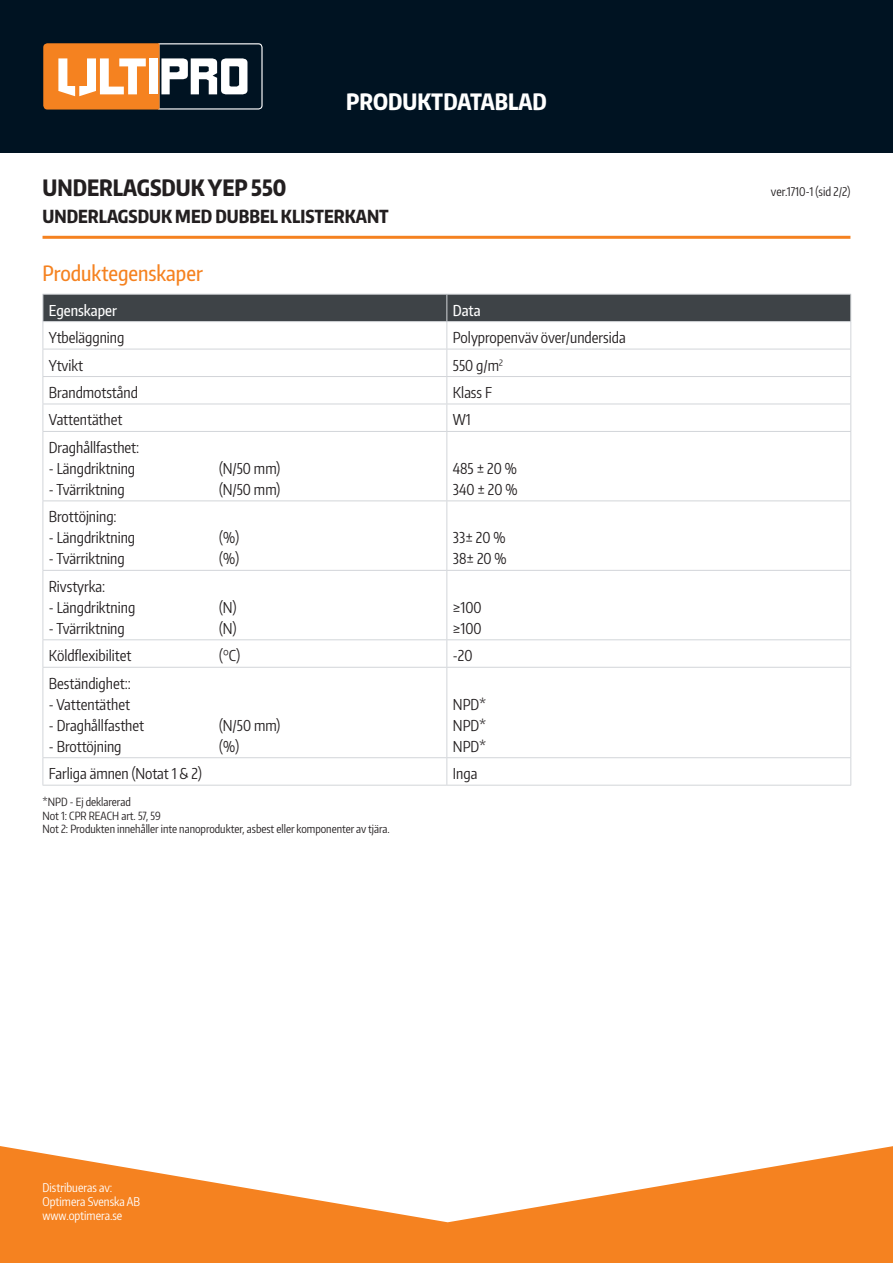
<style>
.page{position:relative;width:893px;height:1263px;background:#fff}
.page>*{position:absolute;margin:0;border:0;box-sizing:border-box;transform-origin:0 0}
.t1{font:800 22.5px "Encode Sans Compressed";color:#231f20}
.t2{font:800 22.5px "Encode Sans Compressed";color:#fff}
.t3{font:500 21px "Encode Sans Compressed";color:#f58220}
.t4{font:800 18px "Encode Sans Compressed";color:#231f20}
.t5{font:15px/21px "Encode Sans Compressed";color:#231f20}
.t6{font:500 15px "Encode Sans Compressed";color:#fff}
.t7{font:12px/14.4px "Encode Sans Compressed";color:#fff}
.t8{font:12px "Encode Sans Compressed";color:#231f20}
.t9{font:11.25px/13.5px "Encode Sans Compressed";color:#231f20}
</style>
<div class="page">
<div style="left:0;top:0;width:893px;height:153px;background:#001322"></div>
<svg style="left:0;top:1146px;width:893px;height:117px;fill:#f58220"></svg>
<svg style="left:43px;top:43px;width:220px;height:67px"></svg>
<hr style="left:43px;top:236px;width:807px;height:3px;background:#f58220">
<svg style="left:43px;top:294px;width:808px;height:137px"></svg>
<hr style="left:43px;top:432px;width:1px;height:68px;background:#d2d5d9">
<hr style="left:43px;top:501px;width:1px;height:69px;background:#d2d5d9">
<hr style="left:43px;top:571px;width:1px;height:68px;background:#d2d5d9">
<hr style="left:43px;top:668px;width:1px;height:89px;background:#d2d5d9">
<hr style="left:43px;top:431px;width:404px;height:1px;background:#d2d5d9">
<hr style="left:43px;top:500px;width:404px;height:1px;background:#d2d5d9">
<hr style="left:43px;top:570px;width:404px;height:1px;background:#d2d5d9">
<hr style="left:43px;top:667px;width:404px;height:1px;background:#d2d5d9">
<hr style="left:446px;top:432px;width:1px;height:68px;background:#d2d5d9">
<hr style="left:446px;top:501px;width:1px;height:69px;background:#d2d5d9">
<hr style="left:446px;top:571px;width:1px;height:68px;background:#d2d5d9">
<hr style="left:446px;top:668px;width:1px;height:89px;background:#d2d5d9">
<hr style="left:447px;top:431px;width:404px;height:1px;background:#d2d5d9">
<hr style="left:447px;top:500px;width:404px;height:1px;background:#d2d5d9">
<hr style="left:447px;top:570px;width:404px;height:1px;background:#d2d5d9">
<hr style="left:447px;top:667px;width:404px;height:1px;background:#d2d5d9">
<hr style="left:850px;top:432px;width:1px;height:68px;background:#d2d5d9">
<hr style="left:850px;top:501px;width:1px;height:69px;background:#d2d5d9">
<hr style="left:850px;top:571px;width:1px;height:68px;background:#d2d5d9">
<hr style="left:850px;top:668px;width:1px;height:89px;background:#d2d5d9">
<hr style="left:43px;top:639px;width:404px;height:1px;background:#d2d5d9">
<hr style="left:43px;top:757px;width:404px;height:1px;background:#d2d5d9">
<hr style="left:447px;top:639px;width:404px;height:1px;background:#d2d5d9">
<hr style="left:447px;top:757px;width:404px;height:1px;background:#d2d5d9">
<svg style="left:43px;top:640px;width:1px;height:27px"></svg>
<svg style="left:43px;top:758px;width:1px;height:27px"></svg>
<svg style="left:446px;top:640px;width:1px;height:27px"></svg>
<svg style="left:850px;top:640px;width:1px;height:27px"></svg>
<svg style="left:446px;top:758px;width:1px;height:27px"></svg>
<svg style="left:850px;top:758px;width:1px;height:27px"></svg>
<hr style="left:43px;top:785px;width:404px;height:1px;background:#d2d5d9">
<hr style="left:447px;top:785px;width:404px;height:1px;background:#d2d5d9">
<h1 class="t1" style="left:43px;top:173px;width:245px">UNDERLAGSDUK YEP 550</h1>
<h1 class="t2" style="left:346px;top:87px;width:202px">PRODUKTDATABLAD</h1>
<p class="t4" style="left:43px;top:204px;width:348px">UNDERLAGSDUK MED DUBBEL KLISTERKANT</p>
<h2 class="t3" style="left:43px;top:259px;width:162px">Produktegenskaper</h2>
<p class="t6" style="left:49px;top:300px;width:70px">Egenskaper</p>
<p class="t6" style="left:453px;top:300px;width:29px">Data</p>
<p class="t5" style="left:49px;top:326px;width:77px">Ytbeläggning</p>
<p class="t5" style="left:453px;top:326px;width:174px">Polypropenväv över/undersida</p>
<p class="t5" style="left:49px;top:354px;width:36px">Ytvikt</p>
<p class="t5" style="left:453px;top:354px;width:51px">550 g/m<sup>2</sup></p>
<p class="t5" style="left:49px;top:381px;width:91px">Brandmotstånd</p>
<p class="t5" style="left:453px;top:381px;width:41px">Klass F</p>
<p class="t5" style="left:49px;top:409px;width:75px">Vattentäthet</p>
<p class="t5" style="left:453px;top:409px;width:19px">W1</p>
<p class="t5" style="left:49px;top:436px;width:92px">Draghållfasthet:</p>
<p class="t5" style="left:49px;top:457px;width:88px">- Längdriktning</p>
<p class="t5" style="left:219px;top:457px;width:63px">(N/50 mm)</p>
<p class="t5" style="left:49px;top:478px;width:77px">- Tvärriktning</p>
<p class="t5" style="left:219px;top:478px;width:63px">(N/50 mm)</p>
<p class="t5" style="left:453px;top:457px;width:66px">485 ± 20 %<br>340 ± 20 %</p>
<p class="t5" style="left:49px;top:506px;width:69px">Brottöjning:</p>
<p class="t5" style="left:49px;top:527px;width:88px">- Längdriktning</p>
<p class="t5" style="left:219px;top:527px;width:22px">(%)</p>
<p class="t5" style="left:49px;top:548px;width:77px">- Tvärriktning</p>
<p class="t5" style="left:219px;top:548px;width:22px">(%)</p>
<p class="t5" style="left:49px;top:575px;width:58px">Rivstyrka:</p>
<p class="t5" style="left:49px;top:596px;width:88px">- Längdriktning</p>
<p class="t5" style="left:219px;top:596px;width:19px">(N)</p>
<p class="t5" style="left:49px;top:617px;width:77px">- Tvärriktning</p>
<p class="t5" style="left:219px;top:617px;width:19px">(N)</p>
<p class="t5" style="left:453px;top:527px;width:55px">33± 20 %<br>38± 20 %</p>
<p class="t5" style="left:453px;top:596px;width:30px">≥100 ≥100</p>
<p class="t5" style="left:49px;top:645px;width:84px">Köldflexibilitet</p>
<p class="t5" style="left:219px;top:645px;width:23px">(°C)</p>
<p class="t5" style="left:453px;top:645px;width:21px">-20</p>
<p class="t5" style="left:49px;top:672px;width:83px">Beständighet::</p>
<p class="t5" style="left:49px;top:693px;width:83px">- Vattentäthet</p>
<p class="t5" style="left:49px;top:714px;width:97px">- Draghållfasthet</p>
<p class="t5" style="left:219px;top:714px;width:63px">(N/50 mm)</p>
<p class="t5" style="left:49px;top:735px;width:74px">- Brottöjning</p>
<p class="t5" style="left:219px;top:735px;width:22px">(%)</p>
<p class="t5" style="left:453px;top:693px;width:35px;text-align:justify">NPD* NPD* NPD*</p>
<p class="t5" style="left:49px;top:763px;width:154px">Farliga ämnen (Notat 1 &amp; 2)</p>
<p class="t5" style="left:453px;top:763px;width:26px">Inga</p>
<p class="t9" style="left:43px;top:795px;width:349px">*NPD - Ej deklarerad<br>Not 1: CPR REACH art. 57, 59<br>Not 2: Produkten innehåller inte nanoprodukter, asbest eller komponenter av tjära.</p>
<p class="t7" style="left:43px;top:1179px;width:99px">Distribueras av:<br>Optimera Svenska AB www.optimera.se</p>
<p class="t8" style="left:771px;top:184px;width:81px">ver.1710-1 (sid 2/2)</p>
</div>
